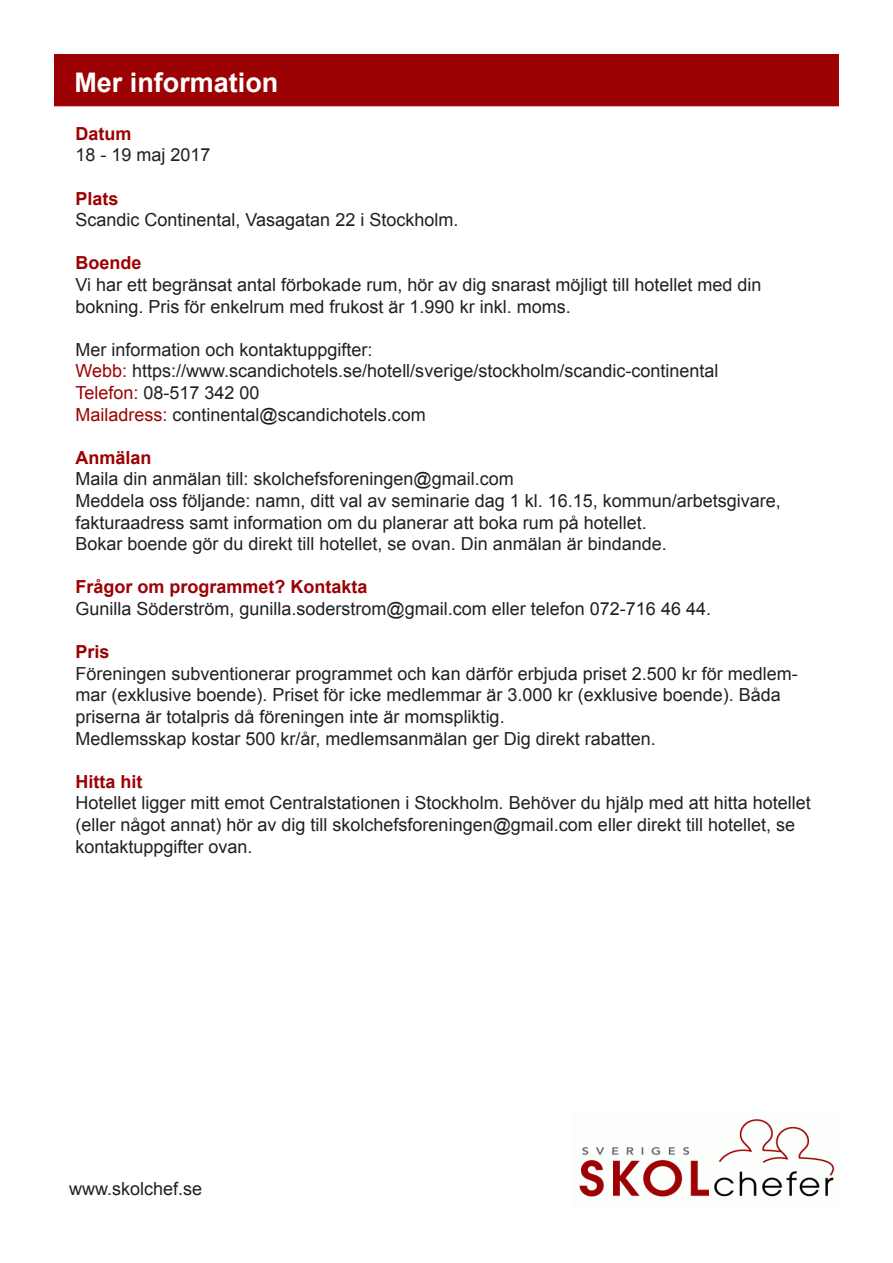
<style>
.page{position:relative;width:893px;height:1263px;background:#fff}
.page>*{position:absolute;margin:0;border:0;box-sizing:border-box;transform-origin:0 0}
.t1{font:700 27px "Arial";color:#fff}
.t2{font:18px/21.6px "Arial";color:#231f20}
.t3{font:700 18px "Arial";color:#9c0204}
.s1{color:#9c0204}
</style>
<div class="page">
<div style="left:54px;top:54px;width:785px;height:52px;background:#9c0204"></div>
<img style="left:579px;top:1119px;width:256px;height:78px">
<p class="t1" style="left:74px;top:65px;width:206px">Mer information</p>
<p class="t3" style="left:75px;top:121px;width:57px">Datum</p>
<p class="t2" style="left:75px;top:144px;width:137px">18 - 19 maj 2017</p>
<p class="t3" style="left:75px;top:186px;width:45px">Plats</p>
<p class="t2" style="left:75px;top:209px;width:384px">Scandic Continental, Vasagatan 22 i Stockholm.</p>
<p class="t3" style="left:75px;top:251px;width:68px">Boende</p>
<p class="t2" style="left:75px;top:274px;width:687px">Vi har ett begränsat antal förbokade rum, hör av dig snarast möjligt till hotellet med din</p>
<p class="t2" style="left:75px;top:296px;width:497px">bokning. Pris för enkelrum med frukost är 1.990 kr inkl. moms.</p>
<p class="t2" style="left:75px;top:339px;width:299px">Mer information och kontaktuppgifter:</p>
<p class="t2" style="left:75px;top:360px;width:644px"><span class="s1">Webb:</span> https://www.scandichotels.se/hotell/sverige/stockholm/scandic-continental</p>
<p class="t2" style="left:75px;top:382px;width:186px"><span class="s1">Telefon:</span> 08-517 342 00</p>
<p class="t2" style="left:75px;top:404px;width:352px"><span class="s1">Mailadress:</span> continental@scandichotels.com</p>
<p class="t3" style="left:75px;top:445px;width:78px">Anmälan</p>
<p class="t2" style="left:75px;top:468px;width:440px">Maila din anmälan till: skolchefsforeningen@gmail.com</p>
<p class="t2" style="left:75px;top:490px;width:707px">Meddela oss följande: namn, ditt val av seminarie dag 1 kl. 16.15, kommun/arbetsgivare, fakturaadress samt information om du planerar att boka rum på hotellet.</p>
<p class="t2" style="left:75px;top:533px;width:593px">Bokar boende gör du direkt till hotellet, se ovan. Din anmälan är bindande.</p>
<p class="t3" style="left:75px;top:575px;width:294px">Frågor om programmet? Kontakta</p>
<p class="t2" style="left:75px;top:598px;width:637px">Gunilla Söderström, gunilla.soderstrom@gmail.com eller telefon 072-716 46 44.</p>
<p class="t3" style="left:75px;top:640px;width:36px">Pris</p>
<p class="t2" style="left:75px;top:663px;width:724px">Föreningen subventionerar programmet och kan därför erbjuda priset 2.500 kr för medlem&shy;mar (exklusive boende). Priset för icke medlemmar är 3.000 kr (exklusive boende). Båda priserna är totalpris då föreningen inte är momspliktig.</p>
<p class="t2" style="left:75px;top:728px;width:582px">Medlemsskap kostar 500 kr/år, medlemsanmälan ger Dig direkt rabatten.</p>
<p class="t3" style="left:75px;top:769px;width:68px">Hitta hit</p>
<p class="t2" style="left:75px;top:792px;width:737px">Hotellet ligger mitt emot Centralstationen i Stockholm. Behöver du hjälp med att hitta hotellet (eller något annat) hör av dig till skolchefsforeningen@gmail.com eller direkt till hotellet, se kontaktuppgifter ovan.</p>
<p class="t2" style="left:69px;top:1178px;width:135px">www.skolchef.se</p>
</div>
